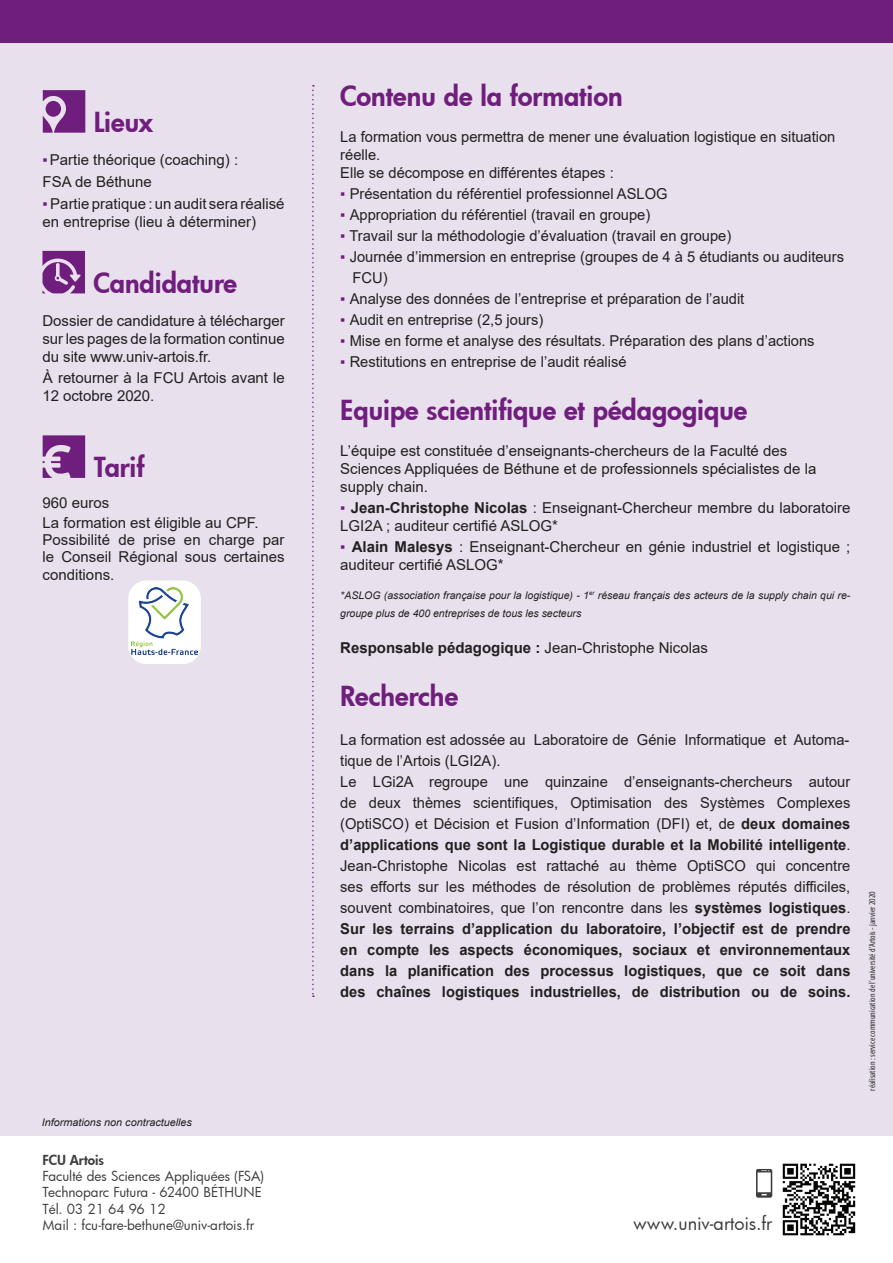
<style>
.page{position:relative;width:893px;height:1263px;background:#fff}
.page>*{position:absolute;margin:0;border:0;box-sizing:border-box;transform-origin:0 0}
.t1{font:800 27px "Futura";color:#701e7d}
.t2{font:18px "Futura";color:#3e3e3f}
.t3{font:15px/21px "Arial";color:#231f20}
.t4{font:700 15px "Arial";color:#231f20}
.t5{font:13.5px/16.2px "Futura";color:#3e3e3f}
.t6{font:800 13.5px "Futura";color:#3e3e3f}
.t7{font:italic 10.5px/18px "Arial";color:#231f20}
.t8{font:condensed 9px "Myriad Pro";color:#312f30}
.s1{color:#701e7d}
.s2{font-weight:700}
.s3{font-weight:400}
</style>
<div class="page">
<div style="left:0;top:43px;width:893px;height:1093px;background:#e8e0ec"></div>
<div style="left:0;top:0;width:893px;height:43px;background:#701e7d"></div>
<svg style="left:312px;top:85px;width:2px;height:912px"></svg>
<img style="left:782px;top:1163px;width:74px;height:73px">
<svg style="left:756px;top:1169px;width:16px;height:29px"></svg>
<svg style="left:43px;top:90px;width:42px;height:43px"></svg>
<svg style="left:43px;top:435px;width:42px;height:43px"></svg>
<svg style="left:42px;top:251px;width:43px;height:42px"></svg>
<div style="left:128px;top:581px;width:73px;height:83px;background:#fff;border-radius:18px"></div>
<img style="left:131px;top:588px;width:67px;height:67px">
<h1 class="t1" style="left:94px;top:104px;width:61px">Lieux</h1>
<p class="t3" style="left:43px;top:148px;width:197px;line-height:22.2px"><span class="s1">▪</span>Partie théorique (coaching) :<br>FSA de Béthune</p>
<p class="t3" style="left:43px;top:195px;width:243px;line-height:18px"><span class="s1">▪</span> Partie pratique : un audit sera réalisé en entreprise (lieu à déterminer)</p>
<h1 class="t1" style="left:94px;top:264px;width:145px">Candidature</h1>
<p class="t3" style="left:42px;top:311px;width:244px;line-height:18px;text-align:justify">Dossier de candidature à télécharger sur les pages de la formation continue du site www.univ-artois.fr.</p>
<p class="t3" style="left:43px;top:368px;width:244px;line-height:18px">À retourner à la FCU Artois avant le<br>12 octobre 2020.</p>
<h1 class="t1" style="left:94px;top:449px;width:52px">Tarif</h1>
<p class="t3" style="left:43px;top:493px;width:217px;line-height:20.1px">960 euros<br>La formation est éligible au CPF.</p>
<p class="t3" style="left:43px;top:531px;width:243px;line-height:17.1px;text-align:justify">Possibilité de prise en charge par le Conseil Régional sous certaines conditions.</p>
<p class="t7" style="left:42px;top:1113px;width:152px">Informations non contractuelles</p>
<p class="t6" style="left:43px;top:1151px;width:63px">FCU Artois</p>
<p class="t5" style="left:43px;top:1168px;width:223px">Faculté des Sciences Appliquées (FSA)<br>Technoparc Futura - 62400 BÉTHUNE Tél. 03 21 64 96 12<br>Mail : fcu-fare-bethune@univ-artois.fr</p>
<h1 class="t1" style="left:340px;top:77px;width:284px">Contenu de la formation</h1>
<p class="t3" style="left:340px;top:127px;width:497px;line-height:18px">La formation vous permettra de mener une évaluation logistique en situation réelle.<br>Elle se décompose en différentes étapes :</p>
<p class="t3" style="left:340px;top:183px;width:329px"><span class="s1">▪</span> Présentation du référentiel professionnel ASLOG</p>
<p class="t3" style="left:340px;top:204px;width:312px"><span class="s1">▪</span> Appropriation du référentiel (travail en groupe)</p>
<p class="t3" style="left:340px;top:225px;width:392px"><span class="s1">▪</span> Travail sur la méthodologie d’évaluation (travail en groupe)</p>
<p class="t3" style="left:353px;top:246px;width:493px;text-indent:-12px"><span class="s1">▪</span> Journée d’immersion en entreprise (groupes de 4 à 5 étudiants ou auditeurs<br>FCU)</p>
<p class="t3" style="left:340px;top:288px;width:406px"><span class="s1">▪</span> Analyse des données de l’entreprise et préparation de l’audit</p>
<p class="t3" style="left:340px;top:309px;width:205px"><span class="s1">▪</span> Audit en entreprise (2,5 jours)</p>
<p class="t3" style="left:340px;top:330px;width:476px"><span class="s1">▪</span> Mise en forme et analyse des résultats. Préparation des plans d’actions</p>
<p class="t3" style="left:340px;top:351px;width:288px"><span class="s1">▪</span> Restitutions en entreprise de l’audit réalisé</p>
<h1 class="t1" style="left:340px;top:392px;width:408px">Equipe scientifique et pédagogique</h1>
<p class="t3" style="left:340px;top:442px;width:478px;line-height:18px">L’équipe est constituée d’enseignants-chercheurs de la Faculté des<br>Sciences Appliquées de Béthune et de professionnels spécialistes de la supply chain.</p>
<p class="t3" style="left:340px;top:499px;width:512px;line-height:18px"><span class="s1">▪</span> <span class="s2">Jean-Christophe Nicolas</span> : Enseignant-Chercheur membre du laboratoire<br>LGI2A ; auditeur certifié ASLOG*</p>
<p class="t3" style="left:340px;top:538px;width:512px;line-height:18px"><span class="s1">▪</span> <span class="s2">Alain Malesys</span> : Enseignant-Chercheur en génie industriel et logistique ; auditeur certifié ASLOG*</p>
<p class="t7" style="left:340px;top:586px;width:512px">*ASLOG (association française pour la logistique) - 1<sup>er</sup> réseau français des acteurs de la supply chain qui re&shy;groupe plus de 400 entreprises de tous les secteurs</p>
<p class="t4" style="left:340px;top:637px;width:369px">Responsable pédagogique : <span class="s3">Jean-Christophe Nicolas</span></p>
<h1 class="t1" style="left:340px;top:678px;width:119px">Recherche</h1>
<p class="t3" style="left:340px;top:729px;width:512px">La formation est adossée au Laboratoire de Génie Informatique et Automa&shy;tique de l’Artois (LGI2A).<br>Le LGi2A regroupe une quinzaine d’enseignants-chercheurs autour de deux thèmes scientifiques, Optimisation des Systèmes Complexes (OptiSCO) et Décision et Fusion d’Information (DFI) et, de <span class="s2">deux domaines d’applications que sont la Logistique durable et la Mobilité intelligente</span>.<br>Jean-Christophe Nicolas est rattaché au thème OptiSCO qui concentre ses efforts sur les méthodes de résolution de problèmes réputés difficiles, souvent combinatoires, que l’on rencontre dans les <span class="s2">systèmes logistiques</span>.<br><span class="s2">Sur les terrains d’application du laboratoire, l’objectif est de prendre en compte les aspects économiques, sociaux et environnementaux dans la planification des processus logistiques, que ce soit dans des chaînes logistiques industrielles, de distribution ou de soins.</span></p>
<p class="t8" style="left:867px;top:1090px;width:200px;rotate:-90deg">réalisation : service communication de l’université d’Artois - janvier 2020</p>
<p class="t2" style="left:633px;top:1211px;width:141px">www.univ-artois.fr</p>
</div>
